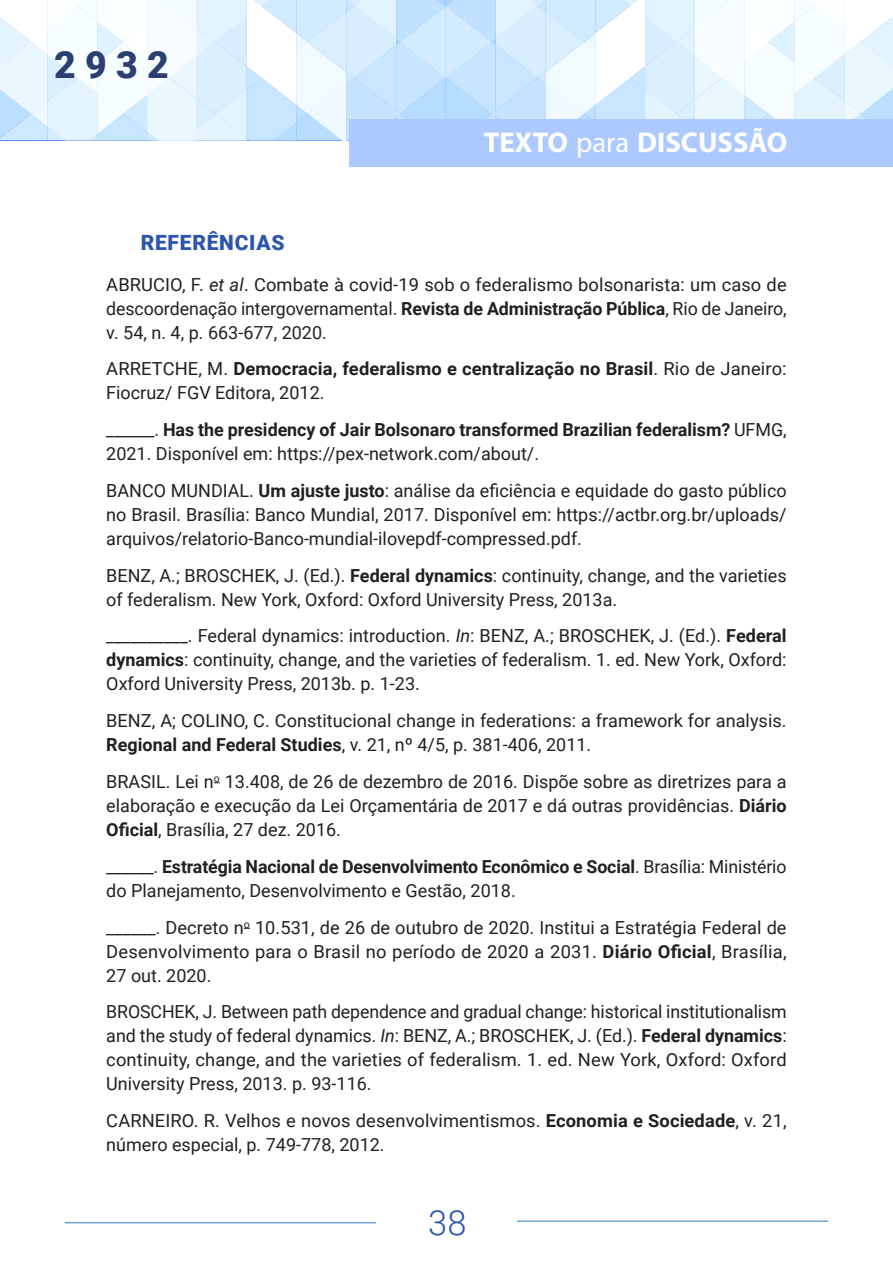
<style>
.page{position:relative;width:893px;height:1263px;background:#fff}
.page>*{position:absolute;margin:0;border:0;box-sizing:border-box;transform-origin:0 0}
.t1{font:900 37.5px "Roboto";color:#2c3f70}
.t2{font:300 34.5px "Roboto";color:#2c55ae}
.t3{font:700 28.65px "Myriad Pro";color:#fff}
.Referência_Título_Pr{font:900 21px "Roboto";letter-spacing:.035em;color:#2c55ae}
.referencias_texto{font:18px/24px "Roboto";color:#231f20;text-align:justify}
.referencias_texto-2{font:700 18px/24px "Roboto";color:#231f20}
.s1{font-weight:400}
.s2{font-style:italic}
.s3{font-weight:700}
</style>
<div class="page">
<svg style="left:0;top:0;width:893px;height:140px"></svg>
<div style="left:349px;top:119px;width:544px;height:48px;background:#accaff"></div>
<hr style="left:517px;top:1220px;width:311px;height:2px;background:#6fa5d9">
<hr style="left:65px;top:1222px;width:311px;height:1px;background:#6fa5d9">
<h1 class="t1" style="left:54px;top:38px;width:116px">2932</h1>
<h3 class="t3" style="left:484px;top:124px;width:305px">TEXTO <span class="s1">para</span> DISCUSSÃO</h3>
<p class="Referência_Título_Pr" style="left:141px;top:227px;width:145px">REFERÊNCIAS</p>
<p class="referencias_texto" style="left:106px;top:272px;width:682px">ABRUCIO, F. <span class="s2">et al</span>. Combate à covid-19 sob o federalismo bolsonarista: um caso de descoordenação intergovernamental. <span class="s3">Revista de Administração Pública</span>, Rio de Janeiro, v. 54, n. 4, p. 663-677, 2020.</p>
<p class="referencias_texto" style="left:106px;top:356px;width:682px">ARRETCHE, M. <span class="s3">Democracia, federalismo e centralização no Brasil</span>. Rio de Janeiro:<br>Fiocruz/ FGV Editora, 2012.</p>
<p class="referencias_texto-2" style="left:106px;top:417px;width:682px"><span class="s1">______.</span> Has the presidency of Jair Bolsonaro transformed Brazilian federalism? <span class="s1">UFMG,<br>2021. Disponível em: https://pex-network.com/about/.</span></p>
<p class="referencias_texto" style="left:106px;top:478px;width:682px">BANCO MUNDIAL. <span class="s3">Um ajuste justo</span>: análise da eficiência e equidade do gasto público no Brasil. Brasília: Banco Mundial, 2017. Disponível em: https://actbr.org.br/uploads/ arquivos/relatorio-Banco-mundial-ilovepdf-compressed.pdf.</p>
<p class="referencias_texto" style="left:106px;top:563px;width:682px">BENZ, A.; BROSCHEK, J. (Ed.). <span class="s3">Federal dynamics</span>: continuity, change, and the varieties of federalism. New York, Oxford: Oxford University Press, 2013a.</p>
<p class="referencias_texto" style="left:106px;top:623px;width:682px">__________. Federal dynamics: introduction. <span class="s2">In</span>: BENZ, A.; BROSCHEK, J. (Ed.). <span class="s3">Federal dynamics</span>: continuity, change, and the varieties of federalism. 1. ed. New York, Oxford:<br>Oxford University Press, 2013b. p. 1-23.</p>
<p class="referencias_texto" style="left:106px;top:708px;width:682px">BENZ, A; COLINO, C. Constitucional change in federations: a framework for analysis.<br><span class="s3">Regional and Federal Studies</span>, v. 21, nº 4/5, p. 381-406, 2011.</p>
<p class="referencias_texto" style="left:106px;top:769px;width:682px">BRASIL. Lei n<sup>o</sup> 13.408, de 26 de dezembro de 2016. Dispõe sobre as diretrizes para a elaboração e execução da Lei Orçamentária de 2017 e dá outras providências. <span class="s3">Diário Oficial</span>, Brasília, 27 dez. 2016.</p>
<p class="referencias_texto" style="left:106px;top:854px;width:682px">______. <span class="s3">Estratégia Nacional de Desenvolvimento Econômico e Social</span>. Brasília: Ministério do Planejamento, Desenvolvimento e Gestão, 2018.</p>
<p class="referencias_texto" style="left:106px;top:914px;width:682px">______. Decreto n<sup>o</sup> 10.531, de 26 de outubro de 2020. Institui a Estratégia Federal de Desenvolvimento para o Brasil no período de 2020 a 2031. <span class="s3">Diário Oficial</span>, Brasília, 27 out. 2020.</p>
<p class="referencias_texto" style="left:106px;top:999px;width:682px">BROSCHEK, J. Between path dependence and gradual change: historical institutionalism and the study of federal dynamics. <span class="s2">In</span>: BENZ, A.; BROSCHEK, J. (Ed.). <span class="s3">Federal dynamics</span>: continuity, change, and the varieties of federalism. 1. ed. New York, Oxford: Oxford University Press, 2013. p. 93-116.</p>
<p class="referencias_texto" style="left:106px;top:1108px;width:682px">CARNEIRO. R. Velhos e novos desenvolvimentismos. <span class="s3">Economia e Sociedade</span>, v. 21, número especial, p. 749-778, 2012.</p>
<h2 class="t2" style="left:428px;top:1198px;width:40px">38</h2>
</div>
